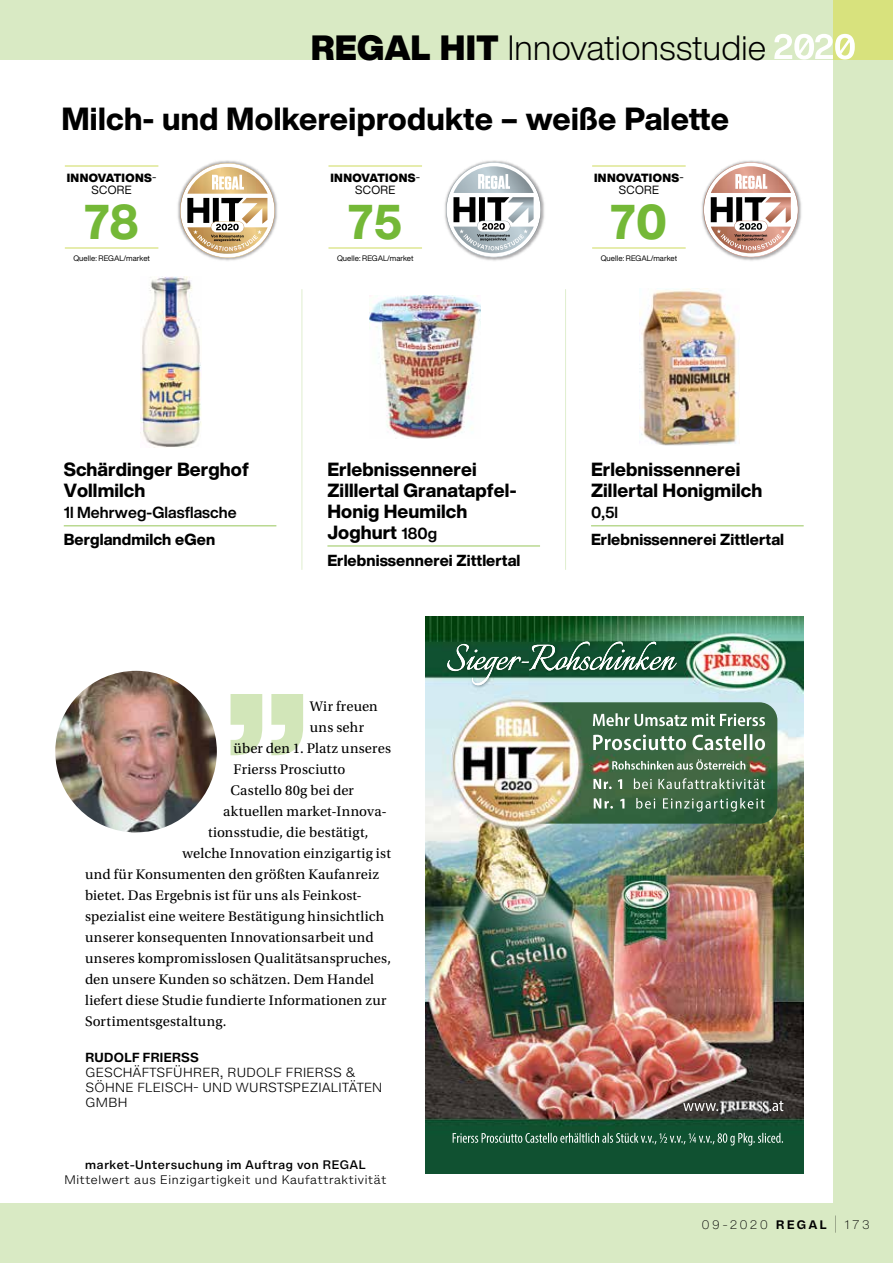
<style>
.page{position:relative;width:893px;height:1263px;background:#fff}
.page>*{position:absolute;margin:0;border:0;box-sizing:border-box;transform-origin:0 0}
.t1{font:800 194.55px "Helvetica Now Display";color:#d2e6b9}
.t2{font:800 48px "Helvetica Now Display";color:#74b837;scale:.95 1}
.t3{font:300 34.5px "Helvetica Now Display";letter-spacing:.01em;color:#000}
.t4{font:800 31.5px "Helvetica Now Display";letter-spacing:.01em;color:#000}
.t5{font:800 18.75px/21px "Helvetica Now Display";letter-spacing:.005em;color:#000}
.t6{font:800 15.75px "Helvetica Now Display";letter-spacing:.005em;color:#000}
.t7{font:700 15.75px "Helvetica Now Display";letter-spacing:.005em;color:#000}
.t8{font:14.7px "Utopia Std";letter-spacing:.01em;color:#000}
.t9{font:300 12px/15px "Helvetica Now Micro";letter-spacing:-.025em;color:#000}
.t10{font:700 12px "Helvetica Now Micro";letter-spacing:-.025em;color:#000}
.t11{font:900 11.7px/12px "Helvetica Now Display";letter-spacing:.03em;color:#000;text-align:center}
.t12{font:300 11.25px "Helvetica Now Micro";color:#000}
.t13{font:500 11.25px "Helvetica Now Micro";color:#000}
.t14{font:200 11.25px "Helvetica Now Micro";letter-spacing:.155em;color:#000}
.t15{font:7.8px "Helvetica Now Display";letter-spacing:.005em;color:#000}
.s1{font-weight:900}
.s2{font-weight:400}
.s3{font-weight:700;font-size:15.75px}
.s4{font-weight:700}
.s5{font-family:"Helvetica Now Text";font-weight:100;font-size:18px}
</style>
<div class="page">
<div style="left:833px;top:60px;width:60px;height:1143px;background:#d9eac4"></div>
<div style="left:0;top:1203px;width:893px;height:60px;background:#d9eac4"></div>
<div style="left:0;top:0;width:833px;height:60px;background:#d9eac4"></div>
<div style="left:833px;top:0;width:60px;height:60px;background:#d8e27d"></div>
<svg style="left:774px;top:34px;width:81px;height:26px"></svg>
<hr style="left:64px;top:525px;width:212px;height:1px;background:#a3cc6d">
<hr style="left:327px;top:545px;width:213px;height:1px;background:#a3cc6d">
<hr style="left:591px;top:525px;width:213px;height:1px;background:#a3cc6d">
<hr style="left:302px;top:289px;width:1px;height:281px;background:#e0eecf">
<hr style="left:565px;top:289px;width:1px;height:281px;background:#e0eecf">
<hr style="left:65px;top:165px;width:93px;height:2px;background:#d8e27d">
<hr style="left:65px;top:247px;width:93px;height:2px;background:#d8e27d">
<hr style="left:328px;top:165px;width:94px;height:2px;background:#d8e27d">
<hr style="left:328px;top:247px;width:94px;height:2px;background:#d8e27d">
<hr style="left:592px;top:165px;width:94px;height:2px;background:#d8e27d">
<hr style="left:592px;top:247px;width:94px;height:2px;background:#d8e27d">
<img style="left:141px;top:276px;width:60px;height:172px">
<img style="left:369px;top:295px;width:111px;height:144px">
<img style="left:639px;top:289px;width:101px;height:156px">
<img style="left:178px;top:160px;width:99px;height:101px">
<svg style="left:180px;top:163px;width:95px;height:95px"></svg>
<img style="left:445px;top:160px;width:99px;height:101px">
<svg style="left:446px;top:163px;width:95px;height:94px"></svg>
<img style="left:702px;top:160px;width:99px;height:101px">
<img style="left:703px;top:162px;width:95px;height:95px">
<svg style="left:704px;top:163px;width:94px;height:94px"></svg>
<img style="left:425px;top:617px;width:379px;height:556px">
<img style="left:637px;top:645px;width:1px;height:25px">
<img style="left:590px;top:645px;width:47px;height:25px">
<img style="left:519px;top:702px;width:258px;height:122px">
<img style="left:55px;top:671px;width:162px;height:161px;border-radius:81px">
<h3 class="t3" style="left:311px;top:24px;width:457px"><span class="s1">REGAL HIT</span> Innovationsstudie</h3>
<h3 class="t4" style="left:62px;top:97px;width:669px">Milch- und Molkereiprodukte – weiße Palette</h3>
<p class="t11" style="left:67px;top:172px;width:91px">INNOVATIONS<span class="s2">-<br>SCORE</span></p>
<h2 class="t2" style="left:85px;top:188px;width:58px">78</h2>
<p class="t15" style="left:73px;top:253px;width:78px">Quelle: REGAL/market</p>
<p class="t11" style="left:330px;top:172px;width:91px">INNOVATIONS<span class="s2">-<br>SCORE</span></p>
<h2 class="t2" style="left:348px;top:188px;width:58px">75</h2>
<p class="t15" style="left:337px;top:253px;width:78px">Quelle: REGAL/market</p>
<p class="t11" style="left:594px;top:172px;width:91px">INNOVATIONS<span class="s2">-<br>SCORE</span></p>
<h2 class="t2" style="left:611px;top:188px;width:61px">70</h2>
<p class="t15" style="left:601px;top:253px;width:78px">Quelle: REGAL/market</p>
<p class="t5" style="left:64px;top:459px;width:187px">Schärdinger Berghof<br>Vollmilch</p>
<p class="t7" style="left:64px;top:501px;width:174px">1l Mehrweg-Glasflasche</p>
<p class="t6" style="left:64px;top:528px;width:153px">Berglandmilch eGen</p>
<p class="t5" style="left:327px;top:459px;width:190px">Erlebnissennerei<br>Zilllertal Granatapfel-<br>Honig Heumilch<br>Joghurt <span class="s3">180g</span></p>
<p class="t6" style="left:327px;top:549px;width:195px">Erlebnissennerei Zittlertal</p>
<h1 class="t1" style="left:224px;top:521px;width:87px">„</h1>
<p class="t8" style="left:310px;top:698px;width:69px">Wir freuen</p>
<p class="t8" style="left:310px;top:719px;width:56px">uns sehr</p>
<p class="t8" style="left:234px;top:740px;width:159px">über den 1. Platz unseres</p>
<p class="t8" style="left:234px;top:761px;width:113px">Frierss Prosciutto</p>
<p class="t8" style="left:231px;top:782px;width:125px">Castello 80g bei der</p>
<p class="t8" style="left:223px;top:803px;width:165px">aktuellen market-Innova-</p>
<p class="t8" style="left:208px;top:824px;width:162px">tionsstudie, die bestätigt,</p>
<p class="t8" style="left:183px;top:845px;width:210px">welche Innovation einzigartig ist</p>
<p class="t8" style="left:85px;top:866px;width:296px">und für Konsumenten den größten Kaufanreiz</p>
<p class="t8" style="left:85px;top:887px;width:277px">bietet. Das Ergebnis ist für uns als Feinkost-</p>
<p class="t8" style="left:85px;top:908px;width:301px">spezialist eine weitere Bestätigung hinsichtlich</p>
<p class="t8" style="left:85px;top:929px;width:290px">unserer konsequenten Innovationsarbeit und</p>
<p class="t8" style="left:85px;top:950px;width:307px">unseres kompromisslosen Qualitätsanspruches,</p>
<p class="t8" style="left:85px;top:971px;width:291px">den unsere Kunden so schätzen. Dem Handel</p>
<p class="t8" style="left:85px;top:992px;width:303px">liefert diese Studie fundierte Informationen zur</p>
<p class="t8" style="left:85px;top:1013px;width:143px">Sortimentsgestaltung.</p>
<p class="t10" style="left:85px;top:1049px;width:116px">RUDOLF FRIERSS</p>
<p class="t9" style="left:85px;top:1065px;width:299px">GESCHÄFTSFÜHRER, RUDOLF FRIERSS &amp;<br>SÖHNE FLEISCH- UND WURSTSPEZIALITÄTEN<br>GMBH</p>
<p class="t13" style="left:85px;top:1156px;width:282px">market-Untersuchung im Auftrag von REGAL</p>
<p class="t12" style="left:64px;top:1171px;width:324px">Mittelwert aus Einzigartigkeit und Kaufattraktivität</p>
<p class="t5" style="left:591px;top:459px;width:173px">Erlebnissennerei<br>Zillertal Honigmilch</p>
<p class="t7" style="left:591px;top:501px;width:29px">0,5l</p>
<p class="t6" style="left:591px;top:528px;width:195px">Erlebnissennerei Zittlertal</p>
<p class="t14" style="left:702px;top:1216px;width:170px">09-2020 <span class="s4">REGAL</span> <span class="s5">|</span> 173</p>
</div>
